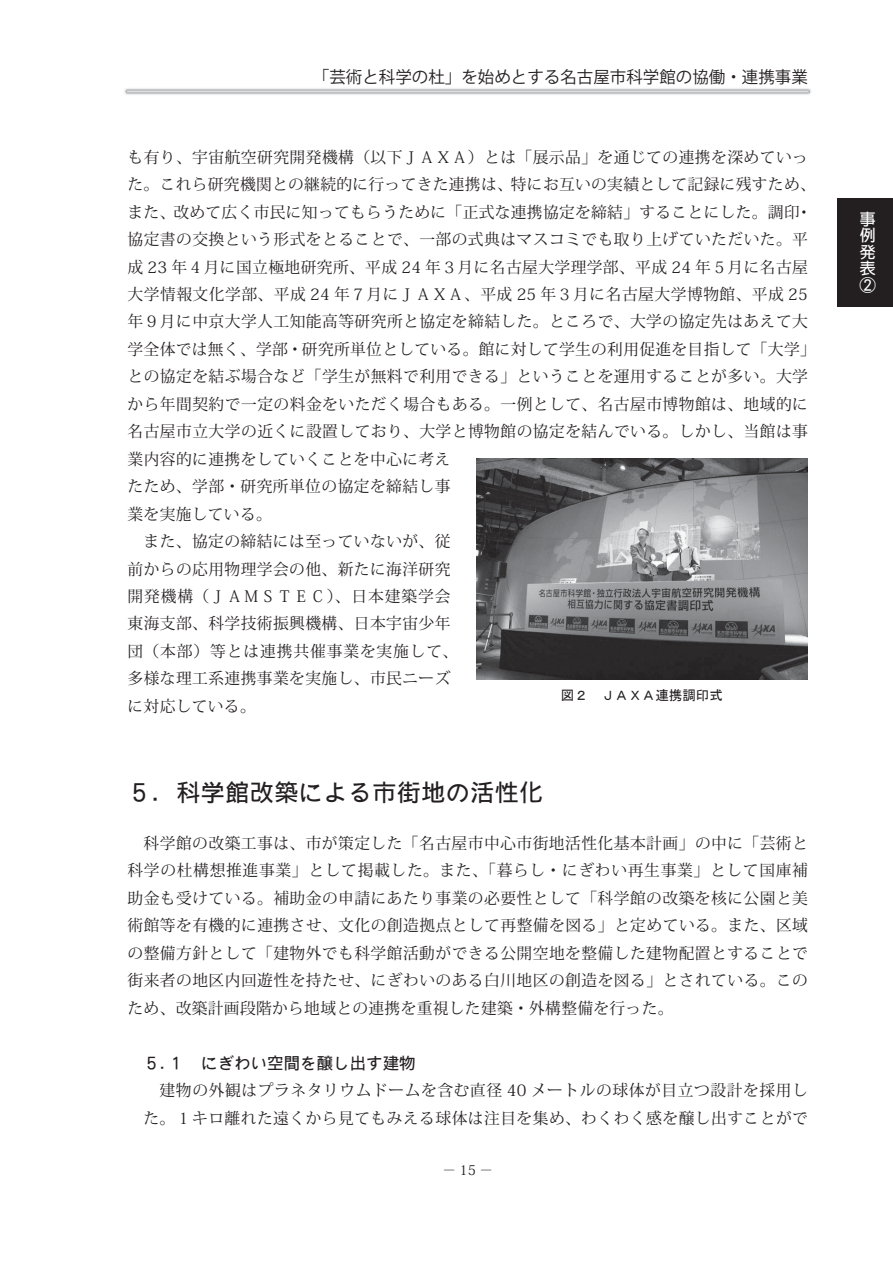
<style>
.page{position:relative;width:893px;height:1263px;background:#fff}
.page>*{position:absolute;margin:0;border:0;box-sizing:border-box;transform-origin:0 0}
.t1{font:24px "DF Gothic P Std W5 90 msp RKSJ H";letter-spacing:.02em;color:#231f20}
.t2{font:16.5px "Koz Go Pro Regular 90 msp RKSJ H";color:#231f20}
.t3{font:16.5px "DF Gothic P Std W5 90 msp RKSJ H";color:#231f20}
.t4{font:16.5px/16.5px "DF Gothic P Std W5 90 msp RKSJ H";color:#fff;text-align:justify}
.t5{font:15.75px/27.5px "Koz Min Pro Regular 90 msp RKSJ H";letter-spacing:.03em;color:#231f20;text-align:justify}
.t6{font:15.75px "Koz Min Pro Regular 90 msp RKSJ H";letter-spacing:.055em;color:#231f20}
.t7{font:13.5px "MS Gothic";color:#231f20}
.t8{font:13.5px "Koz Min Pro Regular 90 msp RKSJ H";color:#231f20}
</style>
<div class="page">
<svg style="left:124px;top:88px;width:687px;height:7px"></svg>
<div style="left:125px;top:89px;width:685px;height:5px;background:#c5c7c9;border-radius:2px"></div>
<hr style="left:126px;top:90px;width:683px;height:3px;background:#b9bbbd">
<hr style="left:127px;top:91px;width:682px;height:1px;background:#cdcfd0">
<hr style="left:127px;top:91px;width:681px;height:1px;background:#e1e2e3">
<img style="left:476px;top:458px;width:332px;height:221px">
<div style="left:838px;top:198px;width:55px;height:108px;background:#231f20"></div>
<p class="t2" style="left:313px;top:71px;width:496px">「芸術と科学の杜」を始めとする名古屋市科学館の協働・連携事業</p>
<p class="t5" style="left:128px;top:145px;width:682px">も有り、宇宙航空研究開発機構（以下ＪＡＸＡ）とは「展示品」を通じての連携を深めていっ</p>
<p class="t5" style="left:128px;top:173px;width:690px">た。これら研究機関との継続的に行ってきた連携は、特にお互いの実績として記録に残すため、</p>
<p class="t5" style="left:128px;top:200px;width:686px">また、改めて広く市民に知ってもらうために「正式な連携協定を締結」することにした。調印・</p>
<p class="t5" style="left:128px;top:228px;width:682px">協定書の交換という形式をとることで、一部の式典はマスコミでも取り上げていただいた。平</p>
<p class="t5" style="left:128px;top:255px;width:682px">成 23 年４月に国立極地研究所、平成 24 年３月に名古屋大学理学部、平成 24 年５月に名古屋</p>
<p class="t5" style="left:128px;top:283px;width:682px">大学情報文化学部、平成 24 年７月にＪＡＸＡ、平成 25 年３月に名古屋大学博物館、平成 25</p>
<p class="t5" style="left:128px;top:310px;width:682px">年９月に中京大学人工知能高等研究所と協定を締結した。ところで、大学の協定先はあえて大</p>
<p class="t5" style="left:128px;top:337px;width:690px">学全体では無く、学部・研究所単位としている。館に対して学生の利用促進を目指して「大学」</p>
<p class="t5" style="left:128px;top:365px;width:682px">との協定を結ぶ場合など「学生が無料で利用できる」ということを運用することが多い。大学</p>
<p class="t5" style="left:128px;top:392px;width:682px">から年間契約で一定の料金をいただく場合もある。一例として、名古屋市博物館は、地域的に</p>
<p class="t5" style="left:128px;top:420px;width:682px">名古屋市立大学の近くに設置しており、大学と博物館の協定を結んでいる。しかし、当館は事</p>
<p class="t5" style="left:128px;top:447px;width:324px">業内容的に連携をしていくことを中心に考え</p>
<p class="t5" style="left:128px;top:475px;width:324px">たため、学部・研究所単位の協定を締結し事</p>
<p class="t5" style="left:128px;top:502px;width:146px">業を実施している。</p>
<p class="t5" style="left:144px;top:530px;width:308px">また、協定の締結には至っていないが、従</p>
<p class="t5" style="left:128px;top:557px;width:324px">前からの応用物理学会の他、新たに海洋研究</p>
<p class="t6" style="left:128px;top:590px;width:324px">開発機構（ＪＡＭＳＴＥＣ）、日本建築学会</p>
<p class="t5" style="left:128px;top:612px;width:324px">東海支部、科学技術振興機構、日本宇宙少年</p>
<p class="t6" style="left:128px;top:645px;width:332px">団（本部）等とは連携共催事業を実施して、</p>
<p class="t5" style="left:128px;top:667px;width:324px">多様な理工系連携事業を実施し、市民ニーズ</p>
<p class="t5" style="left:128px;top:694px;width:130px">に対応している。</p>
<p class="t7" style="left:561px;top:688px;width:163px">図２　ＪＡＸＡ連携調印式</p>
<p class="t1" style="left:128px;top:783px;width:417px">５．科学館改築による市街地の活性化</p>
<p class="t5" style="left:128px;top:831px;width:682px;text-indent:16px">科学館の改築工事は、市が策定した「名古屋市中心市街地活性化基本計画」の中に「芸術と科学の杜構想推進事業」として掲載した。また、「暮らし・にぎわい再生事業」として国庫補助金も受けている。補助金の申請にあたり事業の必要性として「科学館の改築を核に公園と美術館等を有機的に連携させ、文化の創造拠点として再整備を図る」と定めている。また、区域の整備方針として「建物外でも科学館活動ができる公開空地を整備した建物配置とすることで街来者の地区内回遊性を持たせ、にぎわいのある白川地区の創造を図る」とされている。このため、改築計画段階から地域との連携を重視した建築・外構整備を行った。</p>
<p class="t3" style="left:143px;top:1057px;width:274px">５．１　にぎわい空間を醸し出す建物</p>
<p class="t5" style="left:144px;top:1079px;width:666px;text-align:right">建物の外観はプラネタリウムドームを含む直径 40 メートルの球体が目立つ設計を採用した。１キロ離れた遠くから見てもみえる球体は注目を集め、わくわく感を醸し出すことがで</p>
<p class="t8" style="left:443px;top:1165px;width:52px">－15－</p>
<p class="t4" style="left:859px;top:213px;width:18px">事例発表②</p>
</div>
